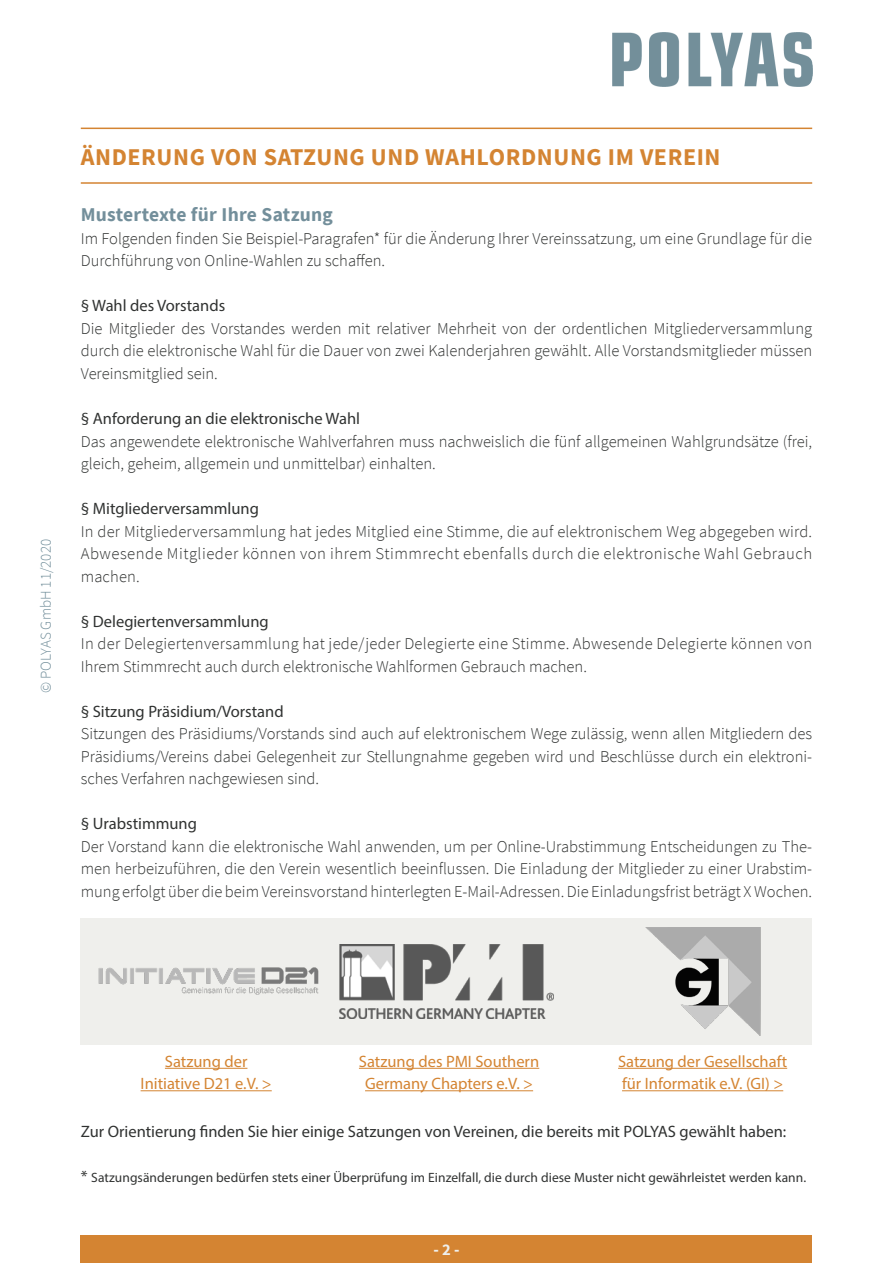
<style>
.page{position:relative;width:893px;height:1263px;background:#fff}
.page>*{position:absolute;margin:0;border:0;box-sizing:border-box;transform-origin:0 0}
.t1{font:700 24px "Source Sans Pro";letter-spacing:.025em;color:#d48432}
.t2{font:700 19.5px "Source Sans Pro";letter-spacing:.015em;color:#738f9b}
.t3{font:300 16.5px/22.5px "Source Sans Pro";color:#303231;text-align:justify}
.t4{font:16.5px "Myriad Pro";color:#303231}
.t5{font:300 16.5px/22.5px "Source Sans Pro";letter-spacing:.02em;color:#303231}
.t6{font:16.5px/22.5px "Myriad Pro";color:#d48432;text-align:center}
.t7{font:700 16.5px "Source Sans Pro";color:#efefec}
.t8{font:300 15px "Source Sans Pro";color:#738f9b}
.t9{font:13.5px "Myriad Pro";letter-spacing:.005em;color:#303231}
.s1{font-size:16.5px}
</style>
<div class="page">
<img style="left:612px;top:32px;width:200px;height:54px">
<hr style="left:81px;top:182px;width:731px;height:2px;background:#d48432">
<hr style="left:81px;top:128px;width:731px;height:1px;background:#d48432">
<div style="left:81px;top:1235px;width:731px;height:28px;background:#d48432"></div>
<div style="left:81px;top:918px;width:731px;height:126px;background:#efefec"></div>
<hr style="left:165px;top:1068px;width:82px;height:1px;background:#d48432">
<hr style="left:141px;top:1090px;width:131px;height:1px;background:#d48432">
<hr style="left:359px;top:1068px;width:180px;height:1px;background:#d48432">
<hr style="left:365px;top:1090px;width:168px;height:1px;background:#d48432">
<hr style="left:618px;top:1068px;width:169px;height:1px;background:#d48432">
<hr style="left:622px;top:1090px;width:161px;height:1px;background:#d48432">
<img style="left:98px;top:967px;width:221px;height:28px">
<img style="left:340px;top:944px;width:213px;height:74px">
<img style="left:645px;top:927px;width:116px;height:108px">
<p class="t8" style="left:37px;top:693px;width:155px;rotate:-90deg">© POLYAS GmbH 11/2020</p>
<h1 class="t1" style="left:81px;top:140px;width:641px">ÄNDERUNG VON SATZUNG UND WAHLORDNUNG IM VEREIN</h1>
<p class="t2" style="left:81px;top:202px;width:254px">Mustertexte für Ihre Satzung</p>
<p class="t3" style="left:81px;top:227px;width:733px">Im Folgenden finden Sie Beispiel-Paragrafen* für die Änderung Ihrer Vereinssatzung, um eine Grundlage für die<br>Durchführung von Online-Wahlen zu schaffen.</p>
<p class="t4" style="left:81px;top:296px;width:146px">§ Wahl des Vorstands</p>
<p class="t3" style="left:81px;top:317px;width:733px">Die Mitglieder des Vorstandes werden mit relativer Mehrheit von der ordentlichen Mitgliederversammlung durch die elektronische Wahl für die Dauer von zwei Kalenderjahren gewählt. Alle Vorstandsmitglieder müssen Vereinsmitglied sein.</p>
<p class="t4" style="left:81px;top:408px;width:281px">§ Anforderung an die elektronische Wahl</p>
<p class="t3" style="left:81px;top:430px;width:733px">Das angewendete elektronische Wahlverfahren muss nachweislich die fünf allgemeinen Wahlgrundsätze (frei, gleich, geheim, allgemein und unmittelbar) einhalten.</p>
<p class="t4" style="left:81px;top:498px;width:180px">§ Mitgliederversammlung</p>
<p class="t3" style="left:81px;top:520px;width:733px">In der Mitgliederversammlung hat jedes Mitglied eine Stimme, die auf elektronischem Weg abgegeben wird.<br>Abwesende Mitglieder können von ihrem Stimmrecht ebenfalls durch die elektronische Wahl Gebrauch machen.</p>
<p class="t4" style="left:81px;top:611px;width:189px">§ Delegiertenversammlung</p>
<p class="t5" style="left:81px;top:632px;width:733px">In der Delegiertenversammlung hat jede/jeder Delegierte eine Stimme. Abwesende Delegierte können von<br>Ihrem Stimmrecht auch durch elektronische Wahlformen Gebrauch machen.</p>
<p class="t4" style="left:81px;top:701px;width:204px">§ Sitzung Präsidium/Vorstand</p>
<p class="t3" style="left:81px;top:722px;width:733px">Sitzungen des Präsidiums/Vorstands sind auch auf elektronischem Wege zulässig, wenn allen Mitgliedern des Präsidiums/Vereins dabei Gelegenheit zur Stellungnahme gegeben wird und Beschlüsse durch ein elektroni&shy;sches Verfahren nachgewiesen sind.</p>
<p class="t4" style="left:81px;top:813px;width:118px">§ Urabstimmung</p>
<p class="t3" style="left:81px;top:835px;width:733px">Der Vorstand kann die elektronische Wahl anwenden, um per Online-Urabstimmung Entscheidungen zu The&shy;men herbeizuführen, die den Verein wesentlich beeinflussen. Die Einladung der Mitglieder zu einer Urabstim&shy;mung erfolgt über die beim Vereinsvorstand hinterlegten E-Mail-Adressen. Die Einladungsfrist beträgt X Wochen.</p>
<p class="t6" style="left:141px;top:1049px;width:133px">Satzung der<br>Initiative D21 e.V. &gt;</p>
<p class="t6" style="left:359px;top:1049px;width:182px">Satzung des PMI Southern<br>Germany Chapters e.V. &gt;</p>
<p class="t6" style="left:618px;top:1049px;width:171px;text-align:left">Satzung der Gesellschaft für Informatik e.V. (GI) &gt;</p>
<p class="t4" style="left:81px;top:1121px;width:707px">Zur Orientierung finden Sie hier einige Satzungen von Vereinen, die bereits mit POLYAS gewählt haben:</p>
<p class="t9" style="left:81px;top:1169px;width:727px"><span class="s1">*</span> Satzungsänderungen bedürfen stets einer Überprüfung im Einzelfall, die durch diese Muster nicht gewährleistet werden kann.</p>
<p class="t7" style="left:433px;top:1239px;width:28px">- 2 -</p>
</div>
